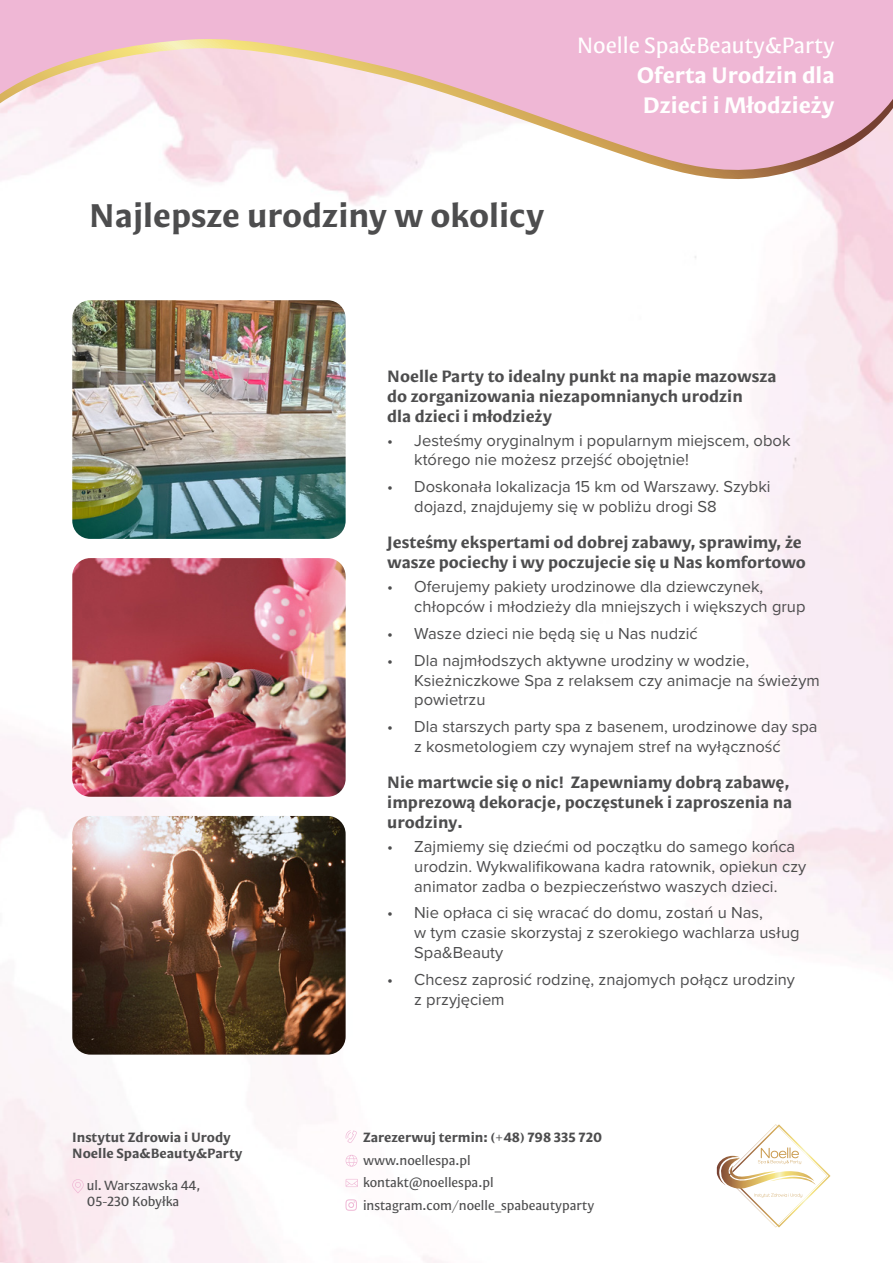
<style>
.page{position:relative;width:893px;height:1263px;background:#fff}
.page>*{position:absolute;margin:0;border:0;box-sizing:border-box;transform-origin:0 0}
.t1{font:700 33px "Mestiza Sans";color:#4d4d4e}
.t2{font:700 22.5px/30px "Mestiza Sans";color:#fff}
.t3{font:22.5px "Mestiza Sans";color:#fff}
.t4{font:16.5px/19.8px "Proxima Nova";color:#4d4d4e}
.t5{font:700 16.5px/19.8px "Mestiza Sans";color:#4d4d4e}
.t6{font:13.5px/22.5px "Mestiza Sans";color:#4d4d4e}
.t7{font:700 13.5px/16.2px "Mestiza Sans";color:#4d4d4e}
</style>
<div class="page">
<img style="left:0;top:200px;width:893px;height:1063px">
<svg style="left:714px;top:1124px;width:116px;height:103px"></svg>
<svg style="left:72px;top:1179px;width:12px;height:14px"></svg>
<svg style="left:346px;top:1179px;width:12px;height:8px"></svg>
<svg style="left:346px;top:1130px;width:11px;height:13px"></svg>
<svg style="left:346px;top:1155px;width:11px;height:11px"></svg>
<svg style="left:345px;top:1199px;width:12px;height:12px"></svg>
<svg style="left:328px;top:190px;width:565px;height:10px"></svg>
<svg style="left:0;top:0;width:893px;height:190px;fill:#efb7d5"></svg>
<img style="left:72px;top:300px;width:274px;height:239px">
<img style="left:72px;top:558px;width:274px;height:239px">
<img style="left:72px;top:816px;width:274px;height:238px">
<h1 class="t1" style="left:89px;top:194px;width:457px">Najlepsze urodziny w okolicy</h1>
<h2 class="t3" style="left:577px;top:32px;width:259px">Noelle Spa&amp;Beauty&amp;Party</h2>
<h2 class="t2" style="left:637px;top:60px;width:200px">Oferta Urodzin dla<br>Dzieci i Młodzieży</h2>
<p class="t5" style="left:387px;top:366px;width:391px">Noelle Party to idealny punkt na mapie mazowsza do zorganizowania niezapomnianych urodzin<br>dla dzieci i młodzieży</p>
<p class="t4" style="left:414px;top:429px;width:378px;text-indent:-27px">• Jesteśmy oryginalnym i popularnym miejscem, obok którego nie możesz przejść obojętnie!</p>
<p class="t4" style="left:414px;top:476px;width:358px;text-indent:-27px">• Doskonała lokalizacja 15 km od Warszawy. Szybki dojazd, znajdujemy się w pobliżu drogi S8</p>
<p class="t5" style="left:387px;top:532px;width:420px">Jesteśmy ekspertami od dobrej zabawy, sprawimy, że wasze pociechy i wy poczujecie się u Nas komfortowo</p>
<p class="t4" style="left:414px;top:576px;width:393px;text-indent:-27px">• Oferujemy pakiety urodzinowe dla dziewczynek, chłopców i młodzieży dla mniejszych i większych grup</p>
<p class="t4" style="left:387px;top:623px;width:312px">• Wasze dzieci nie będą się u Nas nudzić</p>
<p class="t4" style="left:414px;top:650px;width:407px;text-indent:-27px">• Dla najmłodszych aktywne urodziny w wodzie,<br>Ksieżniczkowe Spa z relaksem czy animacje na świeżym powietrzu</p>
<p class="t4" style="left:414px;top:716px;width:405px;text-indent:-27px">• Dla starszych party spa z basenem, urodzinowe day spa z kosmetologiem czy wynajem stref na wyłączność</p>
<p class="t5" style="left:387px;top:772px;width:406px">Nie martwcie się o nic! Zapewniamy dobrą zabawę, imprezową dekoracje, poczęstunek i zaproszenia na urodziny.</p>
<p class="t4" style="left:414px;top:836px;width:394px;text-indent:-27px">• Zajmiemy się dziećmi od początku do samego końca urodzin. Wykwalifikowana kadra ratownik, opiekun czy animator zadba o bezpieczeństwo waszych dzieci.</p>
<p class="t4" style="left:414px;top:902px;width:387px;text-indent:-27px">• Nie opłaca ci się wracać do domu, zostań u Nas,<br>w tym czasie skorzystaj z szerokiego wachlarza usług<br>Spa&amp;Beauty</p>
<p class="t4" style="left:414px;top:969px;width:382px;text-indent:-27px">• Chcesz zaprosić rodzinę, znajomych połącz urodziny z przyjęciem</p>
<p class="t7" style="left:72px;top:1129px;width:172px">Instytut Zdrowia i Urody<br>Noelle Spa&amp;Beauty&amp;Party</p>
<p class="t7" style="left:363px;top:1129px;width:241px">Zarezerwuj termin: (+48) 798 335 720</p>
<p class="t6" style="left:363px;top:1148px;width:233px">www.noellespa.pl kontakt@noellespa.pl instagram.com/noelle_spabeautyparty</p>
<p class="t6" style="left:87px;top:1177px;width:115px;line-height:16.2px">ul. Warszawska 44,<br>05-230 Kobyłka</p>
</div>
